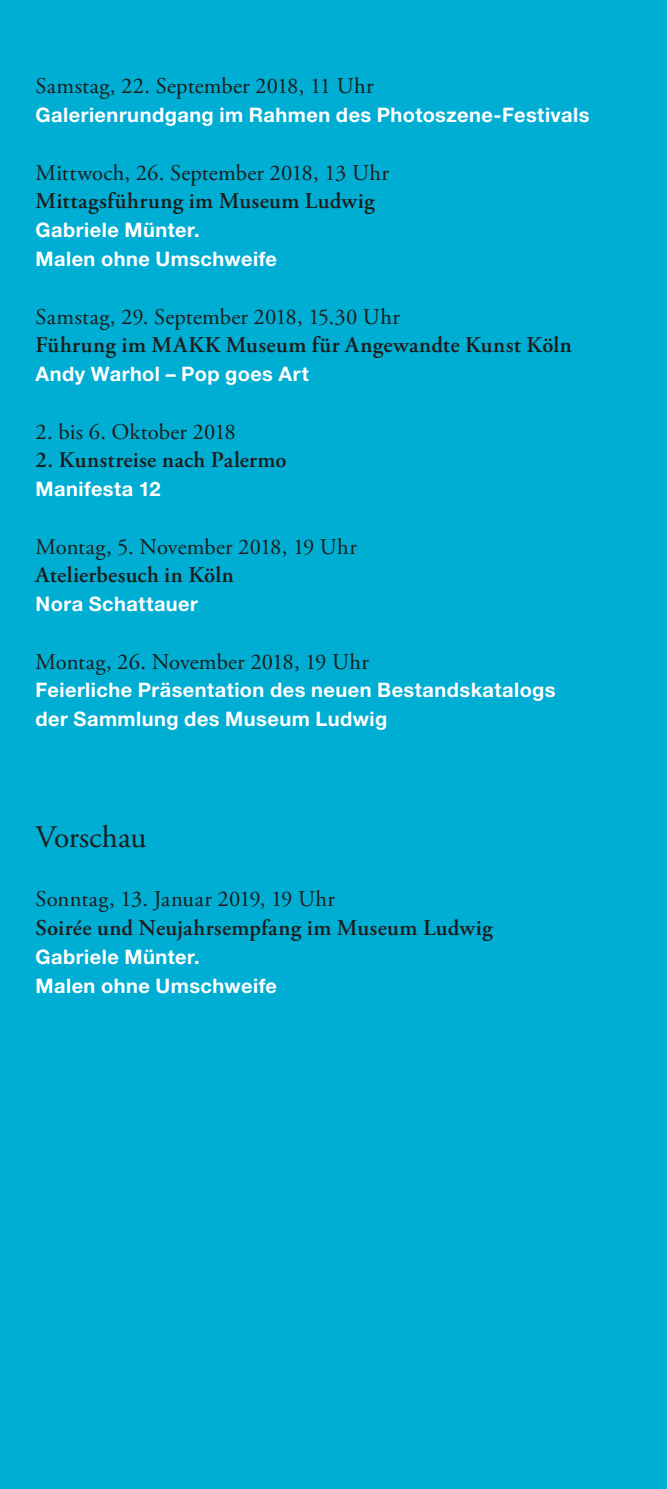
<style>
.page{position:relative;width:667px;height:1489px;background:#fff}
.page>*{position:absolute;margin:0;border:0;box-sizing:border-box;transform-origin:0 0}
.t1{font:31.25px "Adobe Garamond Pro";color:#1d1d1b}
.t2{font:22.5px "Adobe Garamond Pro";letter-spacing:.005em;color:#1d1d1b}
.t3{font:600 22.5px "Adobe Garamond Pro";letter-spacing:.015em;color:#1d1d1b}
.t4{font:700 20px/28.8px "Helvetica Neue LT Pro";letter-spacing:.025em;color:#fff}
</style>
<div class="page">
<div style="left:0;top:0;width:666px;height:1488px;background:#00add3"></div>
<p class="t2" style="left:35px;top:73px;width:339px">Samstag, 22. September 2018, 11 Uhr</p>
<p class="t4" style="left:35px;top:100px;width:555px">Galerienrundgang im Rahmen des Photoszene-Festivals</p>
<p class="t2" style="left:35px;top:159px;width:355px">Mittwoch, 26. September 2018, 13 Uhr</p>
<p class="t3" style="left:35px;top:188px;width:340px">Mittagsführung im Museum Ludwig</p>
<p class="t4" style="left:35px;top:215px;width:243px">Gabriele Münter.<br>Malen ohne Umschweife</p>
<p class="t2" style="left:35px;top:303px;width:365px">Samstag, 29. September 2018, 15.30 Uhr</p>
<p class="t3" style="left:35px;top:332px;width:537px">Führung im MAKK Museum für Angewandte Kunst Köln</p>
<p class="t4" style="left:35px;top:359px;width:274px">Andy Warhol – Pop goes Art</p>
<p class="t2" style="left:35px;top:418px;width:202px">2. bis 6. Oktober 2018</p>
<p class="t3" style="left:35px;top:447px;width:252px">2. Kunstreise nach Palermo</p>
<p class="t4" style="left:35px;top:474px;width:127px">Manifesta 12</p>
<p class="t2" style="left:35px;top:533px;width:322px">Montag, 5. November 2018, 19 Uhr</p>
<p class="t3" style="left:35px;top:562px;width:199px">Atelierbesuch in Köln</p>
<p class="t4" style="left:35px;top:589px;width:164px">Nora Schattauer</p>
<p class="t2" style="left:35px;top:648px;width:335px">Montag, 26. November 2018, 19 Uhr</p>
<p class="t4" style="left:35px;top:675px;width:521px">Feierliche Präsentation des neuen Bestandskatalogs der Sammlung des Museum Ludwig</p>
<h1 class="t1" style="left:35px;top:818px;width:112px">Vorschau</h1>
<p class="t2" style="left:35px;top:885px;width:301px">Sonntag, 13. Januar 2019, 19 Uhr</p>
<p class="t3" style="left:35px;top:915px;width:458px">Soirée und Neujahrsempfang im Museum Ludwig</p>
<p class="t4" style="left:35px;top:941px;width:243px">Gabriele Münter.<br>Malen ohne Umschweife</p>
</div>
